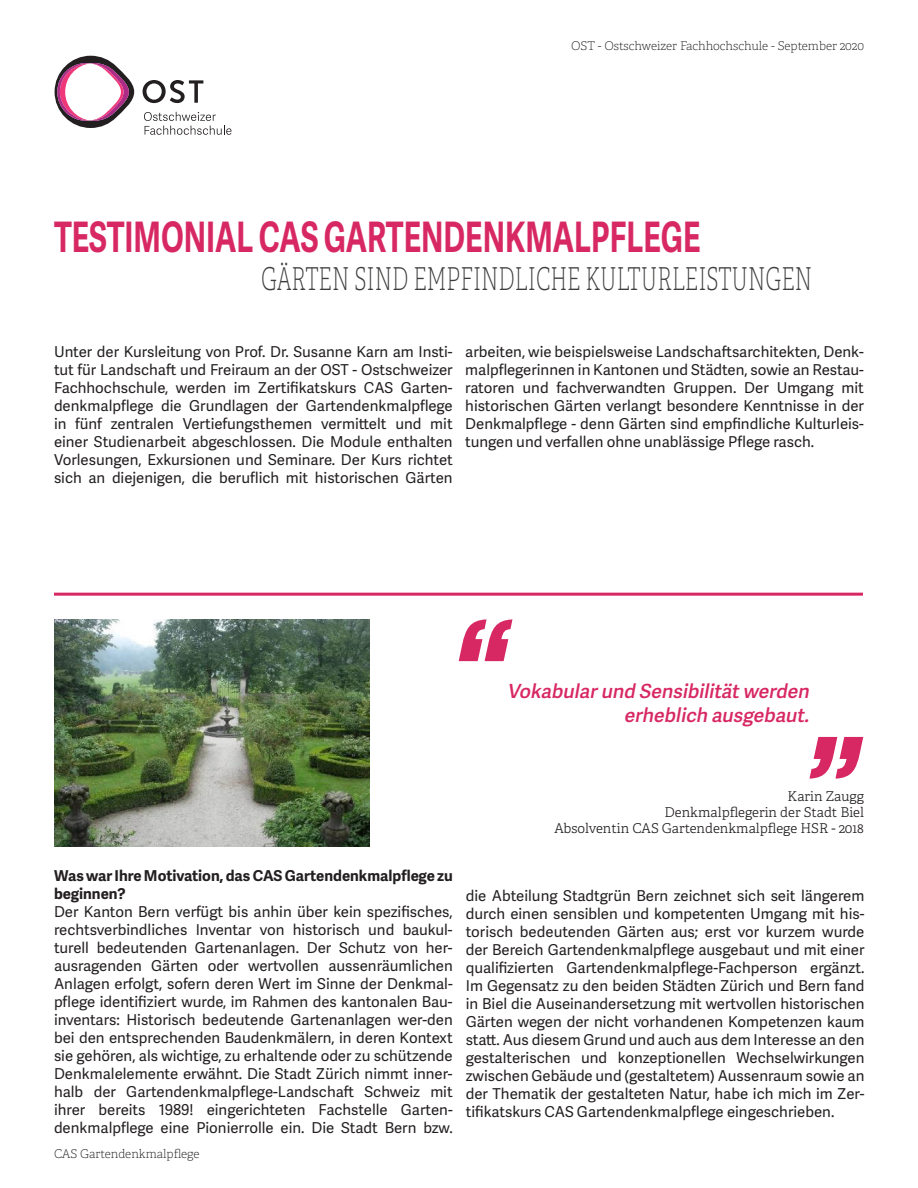
<style>
.page{position:relative;width:918px;height:1188px;background:#fff}
.page>*{position:absolute;margin:0;border:0;box-sizing:border-box;transform-origin:0 0}
.t1{font:italic 900 condensed 108px "Helvetica Neue LT Std";color:#d72864}
.t2{font:700 42px "Adelle Sans";color:#d72864;scale:.71 1}
.t3{font:31.5px "Adelle PE Th";color:#3e3d3c;scale:.67 1}
.t4{font:italic 600 19.5px "Adelle Sans";color:#d72864}
.t5{font:15px/18px "Adelle Sans";color:#231f20;text-align:justify}
.t6{font:700 15px/18px "Adelle Sans";color:#231f20}
.t7{font:13.5px "Adelle PE Lt";color:#231f20}
.t8{font:12px "Adelle PE Th";color:#231f20}
</style>
<div class="page">
<hr style="left:54px;top:593px;width:809px;height:3px;background:#d72864">
<img style="left:54px;top:620px;width:315px;height:227px">
<svg style="left:143px;top:80px;width:60px;height:23px"></svg>
<svg style="left:144px;top:112px;width:87px;height:23px"></svg>
<svg style="left:55px;top:56px;width:79px;height:72px"></svg>
<p class="t8" style="left:571px;top:37px;width:294px">OST - Ostschweizer Fachhochschule - September 2020</p>
<p class="t2" style="left:54px;top:206px;width:912px">TESTIMONIAL CAS GARTENDENKMALPFLEGE</p>
<p class="t3" style="left:261px;top:257px;width:824px">GÄRTEN SIND EMPFINDLICHE KULTURLEISTUNGEN</p>
<p class="t5" style="left:54px;top:342px;width:400px">Unter der Kursleitung von Prof. Dr. Susanne Karn am Insti&shy;tut für Landschaft und Freiraum an der OST - Ostschweizer Fachhochschule, werden im Zertifikatskurs CAS Garten&shy;denkmalpflege die Grundlagen der Gartendenkmalpflege in fünf zentralen Vertiefungsthemen vermittelt und mit einer Studienarbeit abgeschlossen. Die Module enthalten Vorlesungen, Exkursionen und Seminare. Der Kurs richtet sich an diejenigen, die beruflich mit historischen Gärten</p>
<p class="t5" style="left:465px;top:342px;width:400px">arbeiten, wie beispielsweise Landschaftsarchitekten, Denk&shy;malpflegerinnen in Kantonen und Städten, sowie an Restau&shy;ratoren und fachverwandten Gruppen. Der Umgang mit historischen Gärten verlangt besondere Kenntnisse in der Denkmalpflege - denn Gärten sind empfindliche Kulturleis&shy;tungen und verfallen ohne unablässige Pflege rasch.</p>
<p class="t1" style="left:513px;top:746px;width:55px;rotate:-180deg">„</p>
<p class="t4" style="left:507px;top:677px;width:308px">Vokabularund Sensibilitätwerden</p>
<p class="t4" style="left:624px;top:701px;width:191px">erheblich ausgebaut.</p>
<p class="t1" style="left:809px;top:652px;width:55px">„</p>
<p class="t6" style="left:54px;top:866px;width:400px">Was war Ihre Motivation, das CAS Gartendenkmalpflege zu beginnen?</p>
<p class="t5" style="left:54px;top:903px;width:400px">Der Kanton Bern verfügt bis anhin über kein spezifisches, rechtsverbindliches Inventar von historisch und baukul&shy;turell bedeutenden Gartenanlagen. Der Schutz von her&shy;ausragenden Gärten oder wertvollen aussenräumlichen Anlagen erfolgt, sofern deren Wert im Sinne der Denkmal&shy;pflege identifiziert wurde, im Rahmen des kantonalen Bau&shy;inventars: Historisch bedeutende Gartenanlagen wer-den bei den entsprechenden Baudenkmälern, in deren Kontext sie gehören, als wichtige, zu erhaltende oder zu schützende Denkmalelemente erwähnt. Die Stadt Zürich nimmt inner&shy;halb der Gartendenkmalpflege-Landschaft Schweiz mit ihrer bereits 1989! eingerichteten Fachstelle Garten&shy;denkmalpflege eine Pionierrolle ein. Die Stadt Bern bzw.</p>
<p class="t8" style="left:54px;top:1146px;width:147px">CAS Gartendenkmalpflege</p>
<p class="t7" style="left:788px;top:787px;width:78px">Karin Zaugg</p>
<p class="t7" style="left:665px;top:803px;width:201px">Denkmalpflegerin der Stadt Biel</p>
<p class="t7" style="left:554px;top:819px;width:311px">Absolventin CAS Gartendenkmalpflege HSR - 2018</p>
<p class="t5" style="left:466px;top:886px;width:400px">die Abteilung Stadtgrün Bern zeichnet sich seit längerem durch einen sensiblen und kompetenten Umgang mit his&shy;torisch bedeutenden Gärten aus; erst vor kurzem wurde der Bereich Gartendenkmalpflege ausgebaut und mit einer qualifizierten Gartendenkmalpflege-Fachperson ergänzt.<br>Im Gegensatz zu den beiden Städten Zürich und Bern fand in Biel die Auseinandersetzung mit wertvollen historischen Gärten wegen der nicht vorhandenen Kompetenzen kaum statt. Aus diesem Grund und auch aus dem Interesse an den gestalterischen und konzeptionellen Wechselwirkungen zwischen Gebäude und (gestaltetem) Aussenraum sowie an der Thematik der gestalteten Natur, habe ich mich im Zer&shy;tifikatskurs CAS Gartendenkmalpflege eingeschrieben.</p>
</div>
